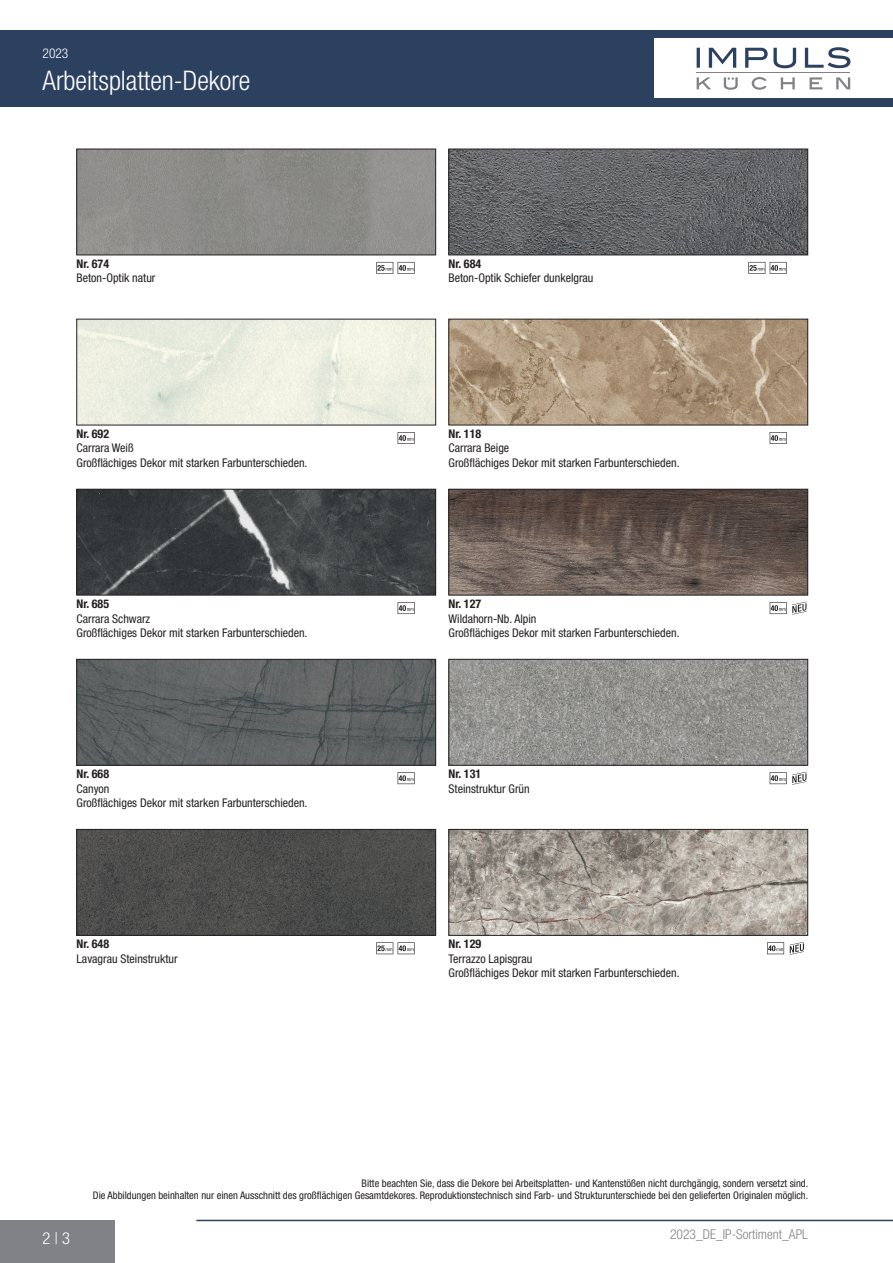
<style>
.page{position:relative;width:893px;height:1263px;background:#fff}
.page>*{position:absolute;margin:0;border:0;box-sizing:border-box;transform-origin:0 0}
.t1{font:300 condensed 27px "Helvetica Neue LT Std";color:#fff}
.t2{font:300 condensed 16.5px "Helvetica Neue LT Std";color:#fff}
.t3{font:300 condensed 13.5px "Helvetica Neue LT Std";color:#808285}
.t4{font:300 condensed 13.5px "Helvetica Neue LT Std";color:#fff}
.ip_a_57Cdn_8_9_6{font:condensed 12px "Helvetica Neue LTW1 G";color:#231f20}
.ip_a_77BdCdn_8_9_6{font:700 condensed 12px "Helvetica Neue LTW1 G";color:#231f20}
.ip_a_57Cdn_7_Auto_L{font:condensed 10.5px "Helvetica Neue LTW1 G";color:#231f20}
</style>
<div class="page">
<div style="left:0;top:30px;width:893px;height:76px;background:#2c4160"></div>
<div style="left:654px;top:38px;width:239px;height:60px;background:#fff"></div>
<svg style="left:697px;top:47px;width:153px;height:21px"></svg>
<hr style="left:697px;top:72px;width:153px;height:1px;background:#808285">
<svg style="left:697px;top:77px;width:153px;height:13px"></svg>
<hr style="left:196px;top:1220px;width:697px;height:1px;background:#2c4160">
<div style="left:0;top:1220px;width:115px;height:43px;background:#808285"></div>
<img style="left:79px;top:151px;width:355px;height:102px">
<div style="left:77px;top:149px;width:359px;height:106px;border:1px solid #231f20"></div>
<svg style="left:376px;top:262px;width:39px;height:12px"></svg>
<img style="left:451px;top:151px;width:355px;height:102px">
<div style="left:449px;top:149px;width:359px;height:106px;border:1px solid #231f20"></div>
<svg style="left:748px;top:262px;width:39px;height:12px"></svg>
<img style="left:79px;top:321px;width:355px;height:102px">
<svg style="left:398px;top:432px;width:17px;height:12px"></svg>
<img style="left:451px;top:321px;width:355px;height:102px">
<div style="left:449px;top:319px;width:359px;height:106px;border:1px solid #231f20"></div>
<svg style="left:770px;top:432px;width:17px;height:12px"></svg>
<img style="left:79px;top:491px;width:355px;height:102px">
<div style="left:77px;top:489px;width:359px;height:106px;border:1px solid #231f20"></div>
<svg style="left:398px;top:602px;width:17px;height:12px"></svg>
<img style="left:451px;top:491px;width:355px;height:102px">
<div style="left:449px;top:489px;width:359px;height:106px;border:1px solid #231f20"></div>
<svg style="left:770px;top:602px;width:37px;height:13px"></svg>
<img style="left:79px;top:661px;width:355px;height:102px">
<div style="left:77px;top:659px;width:359px;height:106px;border:1px solid #231f20"></div>
<svg style="left:398px;top:772px;width:17px;height:12px"></svg>
<img style="left:451px;top:661px;width:355px;height:102px">
<div style="left:449px;top:659px;width:359px;height:106px;border:1px solid #231f20"></div>
<svg style="left:770px;top:772px;width:37px;height:13px"></svg>
<img style="left:79px;top:831px;width:355px;height:102px">
<div style="left:77px;top:829px;width:359px;height:106px;border:1px solid #231f20"></div>
<svg style="left:376px;top:942px;width:39px;height:12px"></svg>
<img style="left:451px;top:831px;width:355px;height:102px">
<div style="left:449px;top:829px;width:359px;height:106px;border:1px solid #231f20"></div>
<svg style="left:790px;top:942px;width:14px;height:13px"></svg>
<svg style="left:767px;top:942px;width:17px;height:12px"></svg>
<p class="t4" style="left:43px;top:45px;width:27px">2023</p>
<h1 class="t1" style="left:43px;top:65px;width:209px">Arbeitsplatten-Dekore</h1>
<p class="ip_a_77BdCdn_8_9_6" style="left:77px;top:256px;width:34px">Nr. 674</p>
<p class="ip_a_57Cdn_8_9_6" style="left:77px;top:271px;width:80px">Beton-Optik natur</p>
<p class="ip_a_77BdCdn_8_9_6" style="left:449px;top:256px;width:34px">Nr. 684</p>
<p class="ip_a_57Cdn_8_9_6" style="left:449px;top:271px;width:146px">Beton-Optik Schiefer dunkelgrau</p>
<p class="ip_a_77BdCdn_8_9_6" style="left:77px;top:427px;width:34px">Nr. 692</p>
<p class="ip_a_57Cdn_8_9_6" style="left:77px;top:441px;width:59px">Carrara Weiß</p>
<p class="ip_a_57Cdn_8_9_6" style="left:77px;top:455px;width:232px">Großflächiges Dekor mit starken Farbunterschieden.</p>
<p class="ip_a_77BdCdn_8_9_6" style="left:449px;top:427px;width:34px">Nr. 118</p>
<p class="ip_a_57Cdn_8_9_6" style="left:449px;top:441px;width:62px">Carrara Beige</p>
<p class="ip_a_57Cdn_8_9_6" style="left:449px;top:455px;width:232px">Großflächiges Dekor mit starken Farbunterschieden.</p>
<p class="ip_a_77BdCdn_8_9_6" style="left:77px;top:597px;width:34px">Nr. 685</p>
<p class="ip_a_57Cdn_8_9_6" style="left:77px;top:611px;width:75px">Carrara Schwarz</p>
<p class="ip_a_57Cdn_8_9_6" style="left:77px;top:626px;width:232px">Großflächiges Dekor mit starken Farbunterschieden.</p>
<p class="ip_a_77BdCdn_8_9_6" style="left:449px;top:597px;width:34px">Nr. 127</p>
<p class="ip_a_57Cdn_8_9_6" style="left:449px;top:611px;width:89px">Wildahorn-Nb. Alpin</p>
<p class="ip_a_57Cdn_8_9_6" style="left:449px;top:626px;width:232px">Großflächiges Dekor mit starken Farbunterschieden.</p>
<p class="ip_a_77BdCdn_8_9_6" style="left:77px;top:767px;width:34px">Nr. 668</p>
<p class="ip_a_57Cdn_8_9_6" style="left:77px;top:781px;width:34px">Canyon</p>
<p class="ip_a_57Cdn_8_9_6" style="left:77px;top:796px;width:232px">Großflächiges Dekor mit starken Farbunterschieden.</p>
<p class="ip_a_77BdCdn_8_9_6" style="left:449px;top:767px;width:34px">Nr. 131</p>
<p class="ip_a_57Cdn_8_9_6" style="left:449px;top:781px;width:83px">Steinstruktur Grün</p>
<p class="ip_a_77BdCdn_8_9_6" style="left:77px;top:937px;width:34px">Nr. 648</p>
<p class="ip_a_57Cdn_8_9_6" style="left:77px;top:951px;width:103px">Lavagrau Steinstruktur</p>
<p class="ip_a_77BdCdn_8_9_6" style="left:449px;top:937px;width:34px">Nr. 129</p>
<p class="ip_a_57Cdn_8_9_6" style="left:449px;top:951px;width:85px">Terrazzo Lapisgrau</p>
<p class="ip_a_57Cdn_8_9_6" style="left:449px;top:966px;width:232px">Großflächiges Dekor mit starken Farbunterschieden.</p>
<h2 class="t2" style="left:43px;top:1228px;width:29px">2 | 3</h2>
<p class="ip_a_57Cdn_7_Auto_L" style="left:362px;top:1177px;width:448px">Bitte beachten Sie, dass die Dekore bei Arbeitsplatten- und Kantenstößen nicht durchgängig, sondern versetzt sind.</p>
<p class="ip_a_57Cdn_7_Auto_L" style="left:93px;top:1189px;width:717px">Die Abbildungen beinhalten nur einen Ausschnitt des großflächigen Gesamtdekores. Reproduktionstechnisch sind Farb- und Strukturunterschiede bei den gelieferten Originalen möglich.</p>
<p class="t3" style="left:670px;top:1226px;width:139px">2023_DE_IP-Sortiment_APL</p>
</div>
